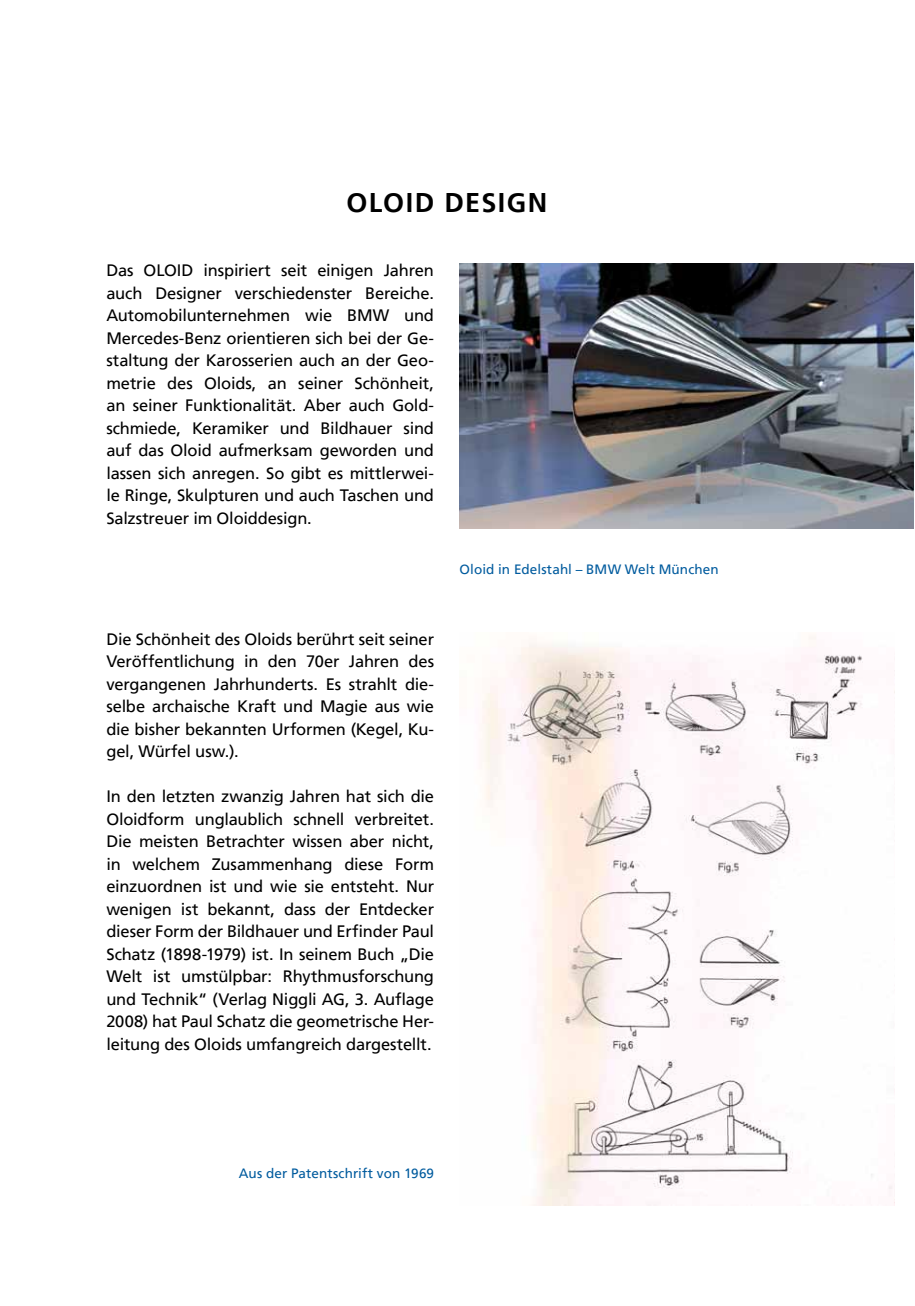
<style>
.page{position:relative;width:915px;height:1306px;background:#fff}
.page>*{position:absolute;margin:0;border:0;box-sizing:border-box;transform-origin:0 0}
.t1{font:700 27px "Frutiger LT";letter-spacing:.05em;color:#000}
.t2{font:16.5px/22.5px "Frutiger LT";letter-spacing:-.015em;color:#000;text-align:justify}
.t3{font:13.5px "Frutiger LT";letter-spacing:.005em;color:#005b9e}
</style>
<div class="page">
<img style="left:459px;top:264px;width:453px;height:264px">
<img style="left:482px;top:636px;width:411px;height:569px">
<h1 class="t1" style="left:346px;top:186px;width:202px">OLOID DESIGN</h1>
<p class="t2" style="left:106px;top:259px;width:329px">Das OLOID inspiriert seit einigen Jahren auch Designer verschiedenster Bereiche.<br>Automobilunternehmen wie BMW und Mercedes-Benz orientieren sich bei der Ge&shy;staltung der Karosserien auch an der Geo&shy;metrie des Oloids, an seiner Schönheit, an seiner Funktionalität. Aber auch Gold&shy;schmiede, Keramiker und Bildhauer sind auf das Oloid aufmerksam geworden und lassen sich anregen. So gibt es mittlerwei&shy;le Ringe, Skulpturen und auch Taschen und Salzstreuer im Oloiddesign.</p>
<p class="t2" style="left:106px;top:627px;width:329px">Die Schönheit des Oloids berührt seit seiner Veröffentlichung in den 70er Jahren des vergangenen Jahrhunderts. Es strahlt die&shy;selbe archaische Kraft und Magie aus wie die bisher bekannten Urformen (Kegel, Ku&shy;gel, Würfel usw.).</p>
<p class="t2" style="left:106px;top:785px;width:329px">In den letzten zwanzig Jahren hat sich die Oloidform unglaublich schnell verbreitet.<br>Die meisten Betrachter wissen aber nicht, in welchem Zusammenhang diese Form einzuordnen ist und wie sie entsteht. Nur wenigen ist bekannt, dass der Entdecker dieser Form der Bildhauer und Erfinder Paul Schatz (1898-1979) ist. In seinem Buch „Die Welt ist umstülpbar: Rhythmusforschung und Technik“ (Verlag Niggli AG, 3. Auflage 2008) hat Paul Schatz die geometrische Her&shy;leitung des Oloids umfangreich dargestellt.</p>
<p class="t3" style="left:459px;top:561px;width:260px">Oloid in Edelstahl – BMW Welt München</p>
<p class="t3" style="left:239px;top:1164px;width:197px">Aus der Patentschrift von 1969</p>
</div>
